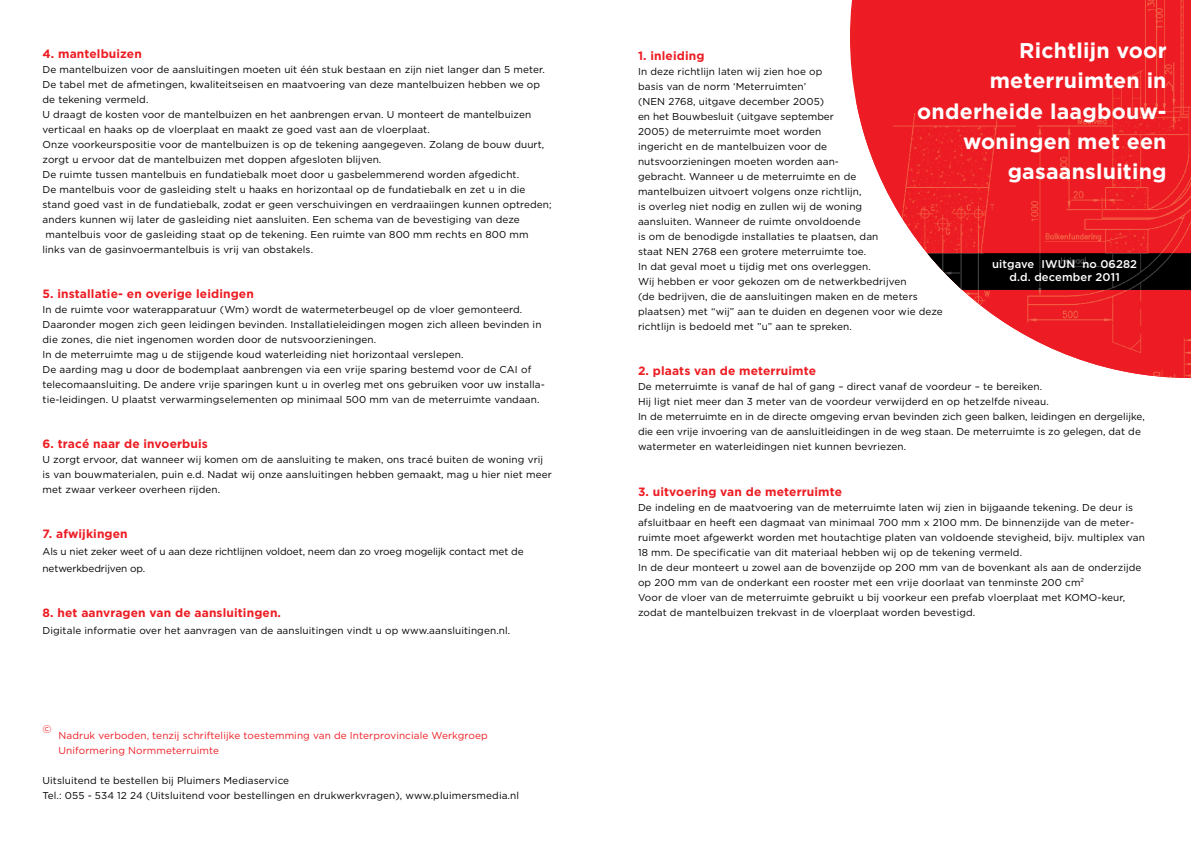
<style>
.page{position:relative;width:1191px;height:842px;background:#fff}
.page>*{position:absolute;margin:0;border:0;box-sizing:border-box;transform-origin:0 0}
.t1{font:700 21.3px/30.3px "Gotham";letter-spacing:.01em;color:#fff;text-align:right}
.t2{font:700 12px "Gotham";letter-spacing:.01em;color:#ed1d24}
.t3{font:500 11.2px/13.5px "Gotham";letter-spacing:.01em;color:#fff;text-align:center}
.t4{font:11.1px "Gotham";color:#ed1d24}
.t5{font:10px/15px "Gotham";letter-spacing:.01em;color:#000}
.t6{font:10px/15px "Gotham";letter-spacing:.01em;color:#ed1d24}
.t7{font:10px/17px "Gotham";letter-spacing:-.01em;color:#000}
</style>
<div class="page">
<img style="left:856px;top:0;width:335px;height:378px">
<img style="left:927px;top:253px;width:264px;height:37px">
<p class="t2" style="left:43px;top:47px;width:101px">4. mantelbuizen</p>
<p class="t5" style="left:43px;top:62px;width:504px">De mantelbuizen voor de aansluitingen moeten uit één stuk bestaan en zijn niet langer dan 5 meter.</p>
<p class="t5" style="left:43px;top:77px;width:499px">De tabel met de afmetingen, kwaliteitseisen en maatvoering van deze mantelbuizen hebben we op</p>
<p class="t5" style="left:43px;top:92px;width:107px">de tekening vermeld.</p>
<p class="t5" style="left:43px;top:107px;width:490px">U draagt de kosten voor de mantelbuizen en het aanbrengen ervan. U monteert de mantelbuizen</p>
<p class="t5" style="left:43px;top:122px;width:389px">verticaal en haaks op de vloerplaat en maakt ze goed vast aan de vloerplaat.</p>
<p class="t5" style="left:43px;top:137px;width:503px">Onze voorkeurspositie voor de mantelbuizen is op de tekening aangegeven. Zolang de bouw duurt,</p>
<p class="t5" style="left:43px;top:152px;width:340px">zorgt u ervoor dat de mantelbuizen met doppen afgesloten blijven.</p>
<p class="t5" style="left:43px;top:167px;width:478px">De ruimte tussen mantelbuis en fundatiebalk moet door u gasbelemmerend worden afgedicht.</p>
<p class="t5" style="left:43px;top:182px;width:484px">De mantelbuis voor de gasleiding stelt u haaks en horizontaal op de fundatiebalk en zet u in die</p>
<p class="t5" style="left:43px;top:197px;width:511px">stand goed vast in de fundatiebalk, zodat er geen verschuivingen en verdraaiingen kunnen optreden;</p>
<p class="t5" style="left:43px;top:212px;width:479px">anders kunnen wij later de gasleiding niet aansluiten. Een schema van de bevestiging van deze</p>
<p class="t5" style="left:46px;top:227px;width:484px">mantelbuis voor de gasleiding staat op de tekening. Een ruimte van 800 mm rechts en 800 mm</p>
<p class="t5" style="left:43px;top:242px;width:272px">links van de gasinvoermantelbuis is vrij van obstakels.</p>
<p class="t2" style="left:43px;top:287px;width:213px">5. installatie- en overige leidingen</p>
<p class="t5" style="left:43px;top:302px;width:504px">In de ruimte voor waterapparatuur (Wm) wordt de watermeterbeugel op de vloer gemonteerd.<br>Daaronder mogen zich geen leidingen bevinden. Installatieleidingen mogen zich alleen bevinden in die zones, die niet ingenomen worden door de nutsvoorzieningen.<br>In de meterruimte mag u de stijgende koud waterleiding niet horizontaal verslepen.<br>De aarding mag u door de bodemplaat aanbrengen via een vrije sparing bestemd voor de CAI of telecomaansluiting. De andere vrije sparingen kunt u in overleg met ons gebruiken voor uw installa&shy;tie-leidingen. U plaatst verwarmingselementen op minimaal 500 mm van de meterruimte vandaan.</p>
<p class="t2" style="left:43px;top:437px;width:167px">6. tracé naar de invoerbuis</p>
<p class="t5" style="left:43px;top:452px;width:511px">U zorgt ervoor, dat wanneer wij komen om de aansluiting te maken, ons tracé buiten de woning vrij is van bouwmaterialen, puin e.d. Nadat wij onze aansluitingen hebben gemaakt, mag u hier niet meer met zwaar verkeer overheen rijden.</p>
<p class="t2" style="left:43px;top:527px;width:87px">7. afwijkingen</p>
<p class="t7" style="left:43px;top:543px;width:482px">Als u niet zeker weet of u aan deze richtlijnen voldoet, neem dan zo vroeg mogelijk contact met de netwerkbedrijven op.</p>
<p class="t2" style="left:43px;top:606px;width:240px">8. het aanvragen van de aansluitingen.</p>
<p class="t5" style="left:43px;top:623px;width:469px">Digitale informatie over het aanvragen van de aansluitingen vindt u op www.aansluitingen.nl.</p>
<p class="t4" style="left:43px;top:723px;width:11px">©</p>
<p class="t6" style="left:59px;top:728px;width:431px">Nadruk verboden, tenzij schriftelijke toestemming van de Interprovinciale Werkgroep<br>Uniformering Normmeterruimte</p>
<p class="t5" style="left:43px;top:773px;width:478px">Uitsluitend te bestellen bij Pluimers Mediaservice<br>Tel.: 055 - 534 12 24 (Uitsluitend voor bestellingen en drukwerkvragen), www.pluimersmedia.nl</p>
<h1 class="t1" style="left:917px;top:35px;width:251px">Richtlijn voor meterruimten in onderheide laagbouw&shy;woningen met een gasaansluiting</h1>
<p class="t2" style="left:638px;top:49px;width:68px">1. inleiding</p>
<p class="t5" style="left:638px;top:64px;width:306px">In deze richtlijn laten wij zien hoe op<br>basis van de norm ‘Meterruimten’<br>(NEN 2768, uitgave december 2005)<br>en het Bouwbesluit (uitgave september<br>2005) de meterruimte moet worden<br>ingericht en de mantelbuizen voor de<br>nutsvoorzieningen moeten worden aan-<br>gebracht. Wanneer u de meterruimte en de<br>mantelbuizen uitvoert volgens onze richtlijn,<br>is overleg niet nodig en zullen wij de woning<br>aansluiten. Wanneer de ruimte onvoldoende<br>is om de benodigde installaties te plaatsen, dan<br>staat NEN 2768 een grotere meterruimte toe.<br>In dat geval moet u tijdig met ons overleggen.<br>Wij hebben er voor gekozen om de netwerkbedrijven<br>(de bedrijven, die de aansluitingen maken en de meters plaatsen) met “wij” aan te duiden en degenen voor wie deze richtlijn is bedoeld met ”u” aan te spreken.</p>
<p class="t2" style="left:638px;top:364px;width:179px">2. plaats van de meterruimte</p>
<p class="t5" style="left:638px;top:379px;width:508px">De meterruimte is vanaf de hal of gang – direct vanaf de voordeur – te bereiken.<br>Hij ligt niet meer dan 3 meter van de voordeur verwijderd en op hetzelfde niveau.<br>In de meterruimte en in de directe omgeving ervan bevinden zich geen balken, leidingen en dergelijke, die een vrije invoering van de aansluitleidingen in de weg staan. De meterruimte is zo gelegen, dat de watermeter en waterleidingen niet kunnen bevriezen.</p>
<p class="t2" style="left:638px;top:484px;width:206px">3. uitvoering van de meterruimte</p>
<p class="t5" style="left:638px;top:499px;width:508px">De indeling en de maatvoering van de meterruimte laten wij zien in bijgaande tekening. De deur is afsluitbaar en heeft een dagmaat van minimaal 700 mm x 2100 mm. De binnenzijde van de meter&shy;ruimte moet afgewerkt worden met houtachtige platen van voldoende stevigheid, bijv. multiplex van 18 mm. De specificatie van dit materiaal hebben wij op de tekening vermeld.<br>In de deur monteert u zowel aan de bovenzijde op 200 mm van de bovenkant als aan de onderzijde op 200 mm van de onderkant een rooster met een vrije doorlaat van tenminste 200 cm<sup>2<br></sup>Voor de vloer van de meterruimte gebruikt u bij voorkeur een prefab vloerplaat met KOMO-keur, zodat de mantelbuizen trekvast in de vloerplaat worden bevestigd.</p>
<p class="t3" style="left:992px;top:256px;width:146px">uitgave IWUN no 06282 d.d. december 2011</p>
</div>
